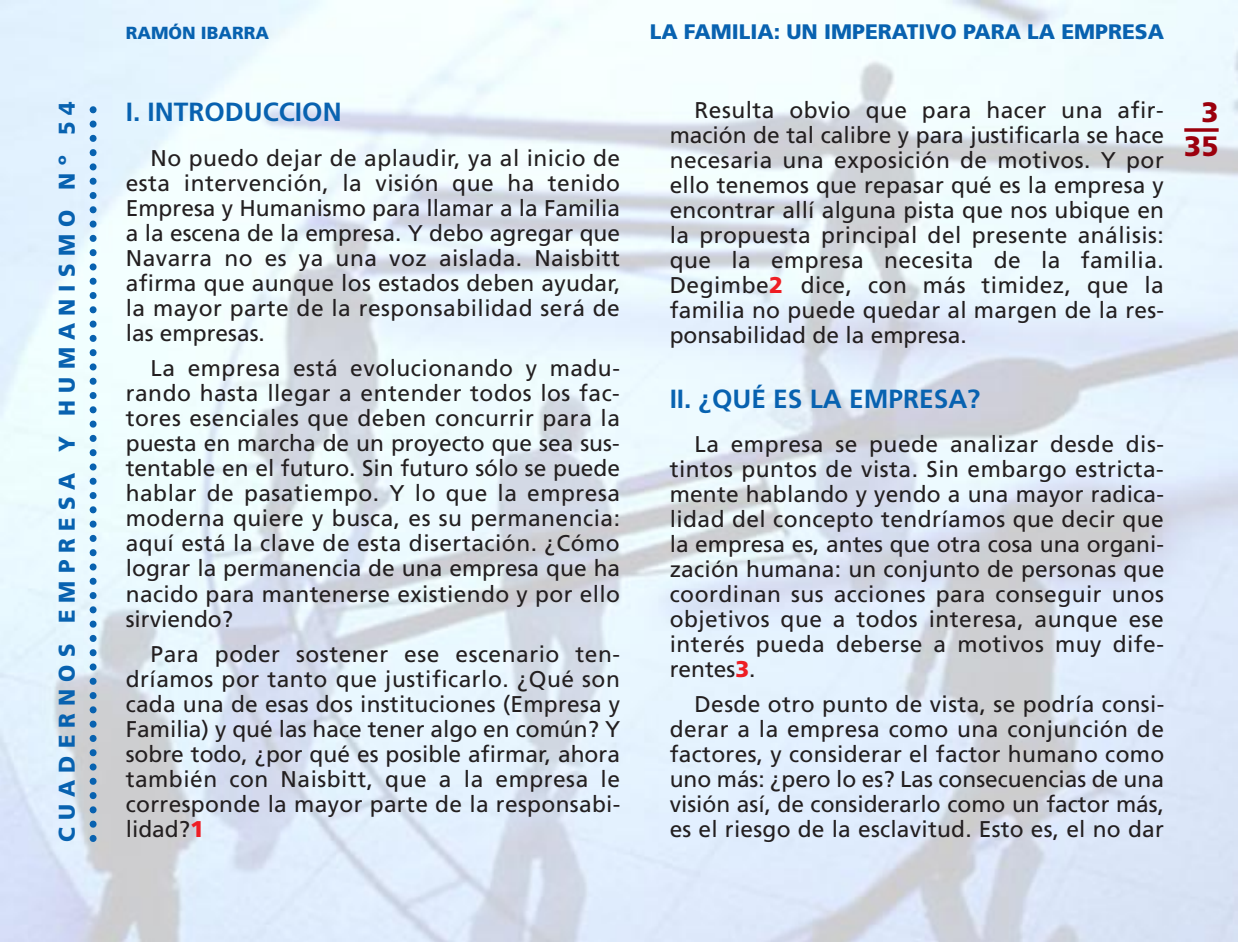
<style>
.page{position:relative;width:1239px;height:942px;background:#fff}
.page>*{position:absolute;margin:0;border:0;box-sizing:border-box;transform-origin:0 0}
.t1{font:900 28px/33.6px "Frutiger";color:#9c000d;text-align:right}
.t2{font:700 26.25px "Frutiger";color:#0862b0}
.t3{font:22.75px/25px "Frutiger";letter-spacing:.015em;color:#231f20;text-align:justify}
.t4{font:900 22.75px "Frutiger";letter-spacing:.325em;color:#0862b0}
.t5{font:900 21px "Frutiger";color:#0862b0}
.t6{font:900 17.5px "Frutiger";color:#0862b0}
.s1{font-weight:900;color:#ee1e24}
</style>
<div class="page">
<img style="left:1px;top:0;width:1236px;height:942px">
<svg style="left:1184px;top:128px;width:35px;height:4px"></svg>
<svg style="left:90px;top:101px;width:7px;height:737px;background:#92bbda"></svg>
<p class="t4" style="left:58px;top:842px;width:742px;rotate:-90deg">CUADERNOS EMPRESA Y HUMANISMO Nº 54</p>
<p class="t6" style="left:126px;top:26px;width:145px">RAMÓN IBARRA</p>
<p class="t5" style="left:650px;top:23px;width:516px">LA FAMILIA: UN IMPERATIVO PARA LA EMPRESA</p>
<p class="t2" style="left:126px;top:101px;width:217px">I. INTRODUCCION</p>
<p class="t3" style="left:126px;top:147px;width:496px;text-indent:25px">No puedo dejar de aplaudir, ya al inicio de esta intervención, la visión que ha tenido Empresa y Humanismo para llamar a la Familia a la escena de la empresa. Y debo agregar que Navarra no es ya una voz aislada. Naisbitt afirma que aunque los estados deben ayudar, la mayor parte de la responsabilidad será de las empresas.</p>
<p class="t3" style="left:126px;top:357px;width:496px;text-indent:25px">La empresa está evolucionando y madu&shy;rando hasta llegar a entender todos los fac&shy;tores esenciales que deben concurrir para la puesta en marcha de un proyecto que sea sus&shy;tentable en el futuro. Sin futuro sólo se puede hablar de pasatiempo. Y lo que la empresa moderna quiere y busca, es su permanencia: aquí está la clave de esta disertación. ¿Cómo lograr la permanencia de una empresa que ha nacido para mantenerse existiendo y por ello sirviendo?</p>
<p class="t3" style="left:126px;top:643px;width:496px;text-indent:25px">Para poder sostener ese escenario ten&shy;dríamos por tanto que justificarlo. ¿Qué son cada una de esas dos instituciones (Empresa y Familia) y qué las hace tener algo en común? Y sobre todo, ¿por qué es posible afirmar, ahora también con Naisbitt, que a la empresa le corresponde la mayor parte de la responsabi&shy;lidad?<span class="s1">1</span></p>
<p class="t3" style="left:670px;top:99px;width:496px;text-indent:25px">Resulta obvio que para hacer una afir&shy;mación de tal calibre y para justificarla se hace necesaria una exposición de motivos. Y por ello tenemos que repasar qué es la empresa y encontrar allí alguna pista que nos ubique en la propuesta principal del presente análisis: que la empresa necesita de la familia.<br>Degimbe<span class="s1">2</span> dice, con más timidez, que la familia no puede quedar al margen de la res&shy;ponsabilidad de la empresa.</p>
<p class="t2" style="left:670px;top:388px;width:312px">II. ¿QUÉ ES LA EMPRESA?</p>
<p class="t3" style="left:670px;top:434px;width:496px;text-indent:25px">La empresa se puede analizar desde dis&shy;tintos puntos de vista. Sin embargo estricta&shy;mente hablando y yendo a una mayor radica&shy;lidad del concepto tendríamos que decir que la empresa es, antes que otra cosa una organi&shy;zación humana: un conjunto de personas que coordinan sus acciones para conseguir unos objetivos que a todos interesa, aunque ese interés pueda deberse a motivos muy dife&shy;rentes<span class="s1">3</span>.</p>
<p class="t3" style="left:670px;top:693px;width:496px;text-indent:25px">Desde otro punto de vista, se podría consi&shy;derar a la empresa como una conjunción de factores, y considerar el factor humano como uno más: ¿pero lo es? Las consecuencias de una visión así, de considerarlo como un factor más, es el riesgo de la esclavitud. Esto es, el no dar</p>
<p class="t1" style="left:1184px;top:98px;width:36px">3<br>35</p>
</div>
